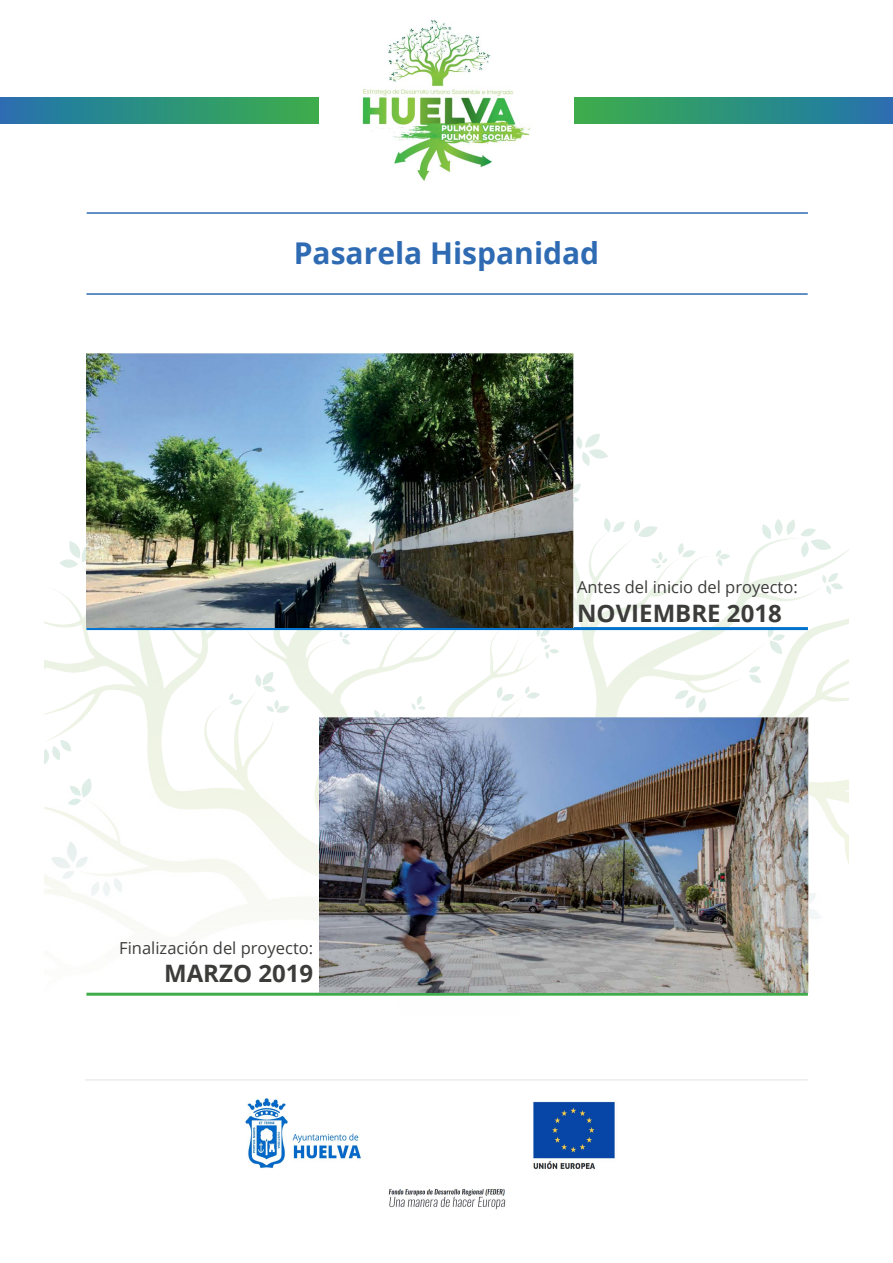
<style>
.page{position:relative;width:893px;height:1263px;background:#fff}
.page>*{position:absolute;margin:0;border:0;box-sizing:border-box;transform-origin:0 0}
.t1{font:700 30px "Open Sans";color:#2f6bb3}
.t2{font:700 24px "Open Sans";color:#3c3c3b}
.t3{font:16.5px "Open Sans";color:#3c3c3b}
</style>
<div class="page">
<img style="left:44px;top:97px;width:804px;height:896px">
<img style="left:359px;top:20px;width:175px;height:162px">
<div style="left:0;top:98px;width:319px;height:26px;background:linear-gradient(to right,#2272b0,#3aaf4a)"></div>
<div style="left:574px;top:98px;width:319px;height:26px;background:linear-gradient(to right,#3aaf4a,#2273b0)"></div>
<hr style="left:85px;top:1079px;width:723px;height:2px;background:#ececec">
<hr style="left:86px;top:993px;width:722px;height:3px;background:#3fac4b">
<hr style="left:86px;top:627px;width:722px;height:3px;background:#0073ce">
<hr style="left:87px;top:212px;width:721px;height:2px;background:#2f6bb3">
<hr style="left:86px;top:293px;width:722px;height:2px;background:#2f6bb3">
<img style="left:245px;top:1097px;width:371px;height:113px">
<img style="left:86px;top:353px;width:487px;height:274px">
<img style="left:319px;top:717px;width:489px;height:276px">
<h1 class="t1" style="left:294px;top:232px;width:307px">Pasarela Hispanidad</h1>
<p class="t3" style="left:119px;top:936px;width:195px">Finalización del proyecto:</p>
<h2 class="t2" style="left:164px;top:957px;width:151px">MARZO 2019</h2>
<p class="t3" style="left:577px;top:576px;width:222px">Antes del inicio del proyecto:</p>
<h2 class="t2" style="left:577px;top:596px;width:206px">NOVIEMBRE 2018</h2>
</div>
